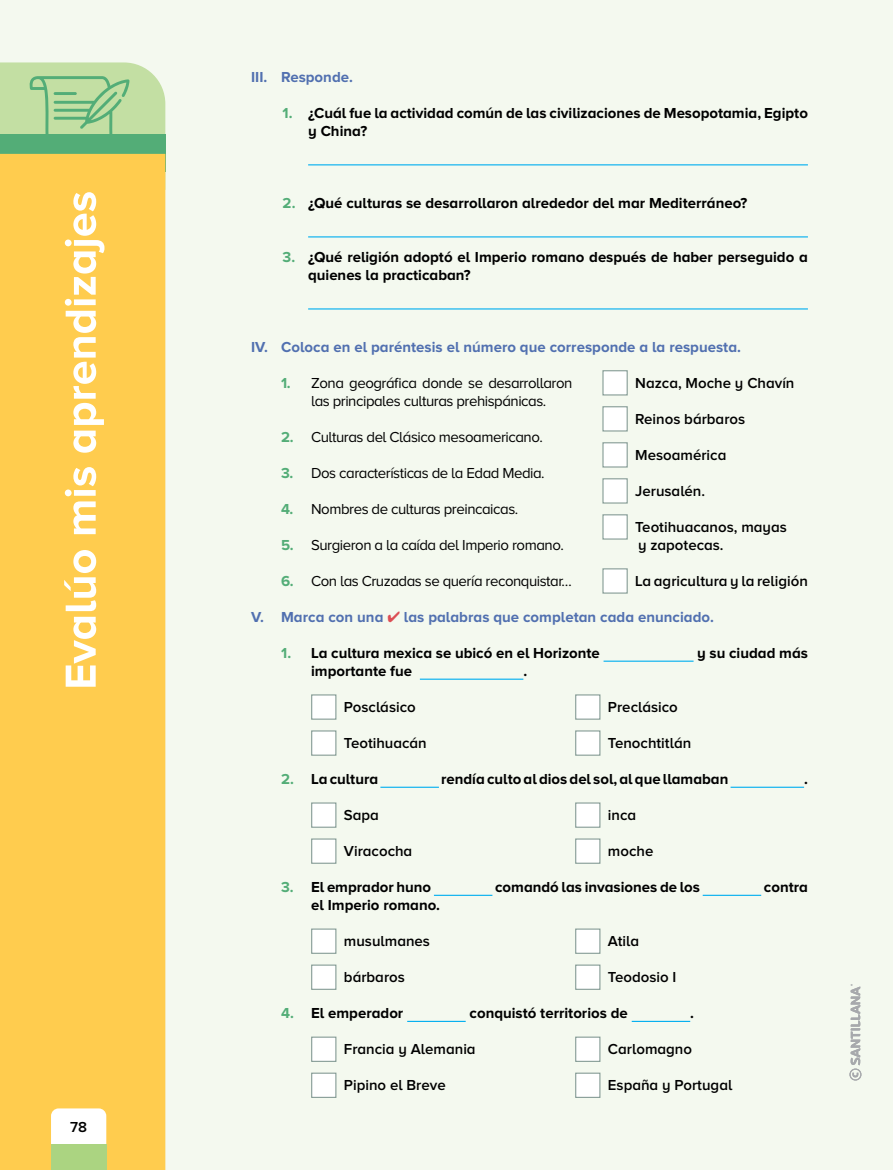
<style>
.page{position:relative;width:893px;height:1170px;background:#fff}
.page>*{position:absolute;margin:0;border:0;box-sizing:border-box;transform-origin:0 0}
.t1{font:700 15px/18px "Proxima Nova A";color:#000}
.t2{font:600 15px/18px "Proxima Nova A";color:#000}
.t3{font:15px/18px "Proxima Nova A";letter-spacing:-.03em;color:#000;text-align:center}
.t4{font:700 15px "Proxima Nova A";color:#5170b0}
.s1{color:#53ad77}
.s2{font-weight:700;color:#53ad77}
.s3{color:#dc4e54}
</style>
<div class="page">
<div style="left:0;top:0;width:893px;height:1169px;background:#f4f9ef"></div>
<div style="left:0;top:686px;width:165px;height:483px;background:#ffcc4e"></div>
<svg style="left:0;top:62px;width:165px;height:624px;background:#f1cf63"></svg>
<div style="left:51px;top:1108px;width:55px;height:36px;background:#fff"></div>
<div style="left:51px;top:1144px;width:55px;height:25px;background:#abd481"></div>
<hr style="left:308px;top:164px;width:500px;height:1px;background:#00aeef">
<hr style="left:308px;top:236px;width:500px;height:1px;background:#00aeef">
<hr style="left:308px;top:308px;width:500px;height:1px;background:#00aeef">
<hr style="left:604px;top:660px;width:90px;height:1px;background:#00aeef">
<hr style="left:420px;top:678px;width:103px;height:1px;background:#00aeef">
<hr style="left:380px;top:786px;width:59px;height:1px;background:#00aeef">
<hr style="left:731px;top:786px;width:73px;height:1px;background:#00aeef">
<hr style="left:434px;top:894px;width:58px;height:1px;background:#00aeef">
<hr style="left:703px;top:894px;width:58px;height:1px;background:#00aeef">
<hr style="left:407px;top:1020px;width:59px;height:1px;background:#00aeef">
<hr style="left:632px;top:1020px;width:58px;height:1px;background:#00aeef">
<div style="left:311px;top:694px;width:25px;height:25px;background:#fff;border:1px solid #869c96"></div>
<div style="left:575px;top:694px;width:25px;height:25px;background:#fff;border:1px solid #869c96"></div>
<div style="left:311px;top:730px;width:25px;height:25px;background:#fff;border:1px solid #869c96"></div>
<div style="left:575px;top:730px;width:25px;height:25px;background:#fff;border:1px solid #869c96"></div>
<div style="left:311px;top:802px;width:25px;height:25px;background:#fff;border:1px solid #869c96"></div>
<div style="left:575px;top:802px;width:25px;height:25px;background:#fff;border:1px solid #869c96"></div>
<div style="left:311px;top:838px;width:25px;height:25px;background:#fff;border:1px solid #869c96"></div>
<div style="left:575px;top:838px;width:25px;height:25px;background:#fff;border:1px solid #869c96"></div>
<div style="left:311px;top:928px;width:25px;height:25px;background:#fff;border:1px solid #869c96"></div>
<div style="left:575px;top:928px;width:25px;height:25px;background:#fff;border:1px solid #869c96"></div>
<div style="left:311px;top:964px;width:25px;height:25px;background:#fff;border:1px solid #869c96"></div>
<div style="left:575px;top:964px;width:25px;height:25px;background:#fff;border:1px solid #869c96"></div>
<div style="left:311px;top:1036px;width:25px;height:25px;background:#fff;border:1px solid #869c96"></div>
<div style="left:575px;top:1036px;width:25px;height:25px;background:#fff;border:1px solid #869c96"></div>
<div style="left:311px;top:1072px;width:25px;height:25px;background:#fff;border:1px solid #869c96"></div>
<div style="left:575px;top:1072px;width:25px;height:25px;background:#fff;border:1px solid #869c96"></div>
<div style="left:602px;top:370px;width:26px;height:25px;background:#fff;border:1px solid #869c96"></div>
<div style="left:602px;top:406px;width:26px;height:25px;background:#fff;border:1px solid #869c96"></div>
<div style="left:602px;top:442px;width:26px;height:25px;background:#fff;border:1px solid #869c96"></div>
<div style="left:602px;top:478px;width:26px;height:25px;background:#fff;border:1px solid #869c96"></div>
<div style="left:602px;top:514px;width:26px;height:25px;background:#fff;border:1px solid #869c96"></div>
<div style="left:602px;top:568px;width:26px;height:25px;background:#fff;border:1px solid #869c96"></div>
<svg style="left:849px;top:984px;width:12px;height:96px"></svg>
<p class="t2" style="left:70px;top:1117px;width:18px">78</p>
<p class="t4" style="left:251px;top:68px;width:103px">III. Responde.</p>
<p class="t1" style="left:308px;top:104px;width:501px;text-indent:-26px"><span class="s1">1.</span> ¿Cuál fue la actividad común de las civilizaciones de Mesopotamia, Egipto y China?</p>
<p class="t1" style="left:283px;top:194px;width:466px"><span class="s1">2.</span> ¿Qué culturas se desarrollaron alrededor del mar Mediterráneo?</p>
<p class="t1" style="left:308px;top:248px;width:501px;text-indent:-26px"><span class="s1">3.</span> ¿Qué religión adoptó el Imperio romano después de haber perseguido a quienes la practicaban?</p>
<p class="t4" style="left:251px;top:338px;width:491px">IV. Coloca en el paréntesis el número que corresponde a la respuesta.</p>
<p class="t3" style="left:281px;top:374px;width:293px"><span class="s2">1.</span> Zona geográfica donde se desarrollaron las principales culturas prehispánicas.</p>
<p class="t3" style="left:281px;top:428px;width:263px"><span class="s2">2.</span> Culturas del Clásico mesoamericano.</p>
<p class="t3" style="left:281px;top:464px;width:265px"><span class="s2">3.</span> Dos características de la Edad Media.</p>
<p class="t3" style="left:281px;top:500px;width:239px"><span class="s2">4.</span> Nombres de culturas preincaicas.</p>
<p class="t3" style="left:281px;top:536px;width:284px"><span class="s2">5.</span> Surgieron a la caída del Imperio romano.</p>
<p class="t3" style="left:281px;top:572px;width:292px"><span class="s2">6.</span> Con las Cruzadas se quería reconquistar…</p>
<p class="t2" style="left:635px;top:374px;width:161px">Nazca, Moche y Chavín</p>
<p class="t2" style="left:635px;top:410px;width:111px">Reinos bárbaros</p>
<p class="t2" style="left:635px;top:446px;width:93px">Mesoamérica</p>
<p class="t2" style="left:635px;top:482px;width:71px">Jerusalén.</p>
<p class="t2" style="left:635px;top:518px;width:153px">Teotihuacanos, mayas y zapotecas.</p>
<p class="t2" style="left:635px;top:572px;width:174px">La agricultura y la religión</p>
<p class="t4" style="left:251px;top:608px;width:464px">V. Marca con una <span class="s3">✔</span> las palabras que completan cada enunciado.</p>
<p class="t1" style="left:281px;top:644px;width:320px"><span class="s1">1.</span> La cultura mexica se ubicó en el Horizonte</p>
<p class="t1" style="left:697px;top:644px;width:112px">y su ciudad más</p>
<p class="t1" style="left:311px;top:662px;width:103px">importante fue</p>
<p class="t1" style="left:523px;top:662px;width:5px">.</p>
<p class="t2" style="left:344px;top:698px;width:73px">Posclásico</p>
<p class="t2" style="left:608px;top:698px;width:71px">Preclásico</p>
<p class="t2" style="left:344px;top:734px;width:84px">Teotihuacán</p>
<p class="t2" style="left:608px;top:734px;width:85px">Tenochtitlán</p>
<p class="t1" style="left:281px;top:770px;width:99px"><span class="s1">2.</span> La cultura</p>
<p class="t1" style="left:441px;top:770px;width:289px">rendía culto al dios del sol, al que llamaban</p>
<p class="t1" style="left:804px;top:770px;width:5px">.</p>
<p class="t2" style="left:344px;top:806px;width:37px">Sapa</p>
<p class="t2" style="left:608px;top:806px;width:30px">inca</p>
<p class="t2" style="left:344px;top:842px;width:70px">Viracocha</p>
<p class="t2" style="left:608px;top:842px;width:47px">moche</p>
<p class="t1" style="left:281px;top:878px;width:152px"><span class="s1">3.</span> El emprador huno</p>
<p class="t1" style="left:495px;top:878px;width:206px">comandó las invasiones de los</p>
<p class="t1" style="left:764px;top:878px;width:46px">contra</p>
<p class="t1" style="left:311px;top:896px;width:131px">el Imperio romano.</p>
<p class="t2" style="left:344px;top:932px;width:88px">musulmanes</p>
<p class="t2" style="left:608px;top:932px;width:33px">Atila</p>
<p class="t2" style="left:344px;top:968px;width:62px">bárbaros</p>
<p class="t2" style="left:608px;top:968px;width:70px">Teodosio I</p>
<p class="t1" style="left:281px;top:1004px;width:124px"><span class="s1">4.</span> El emperador</p>
<p class="t1" style="left:470px;top:1004px;width:160px">conquistó territorios de</p>
<p class="t1" style="left:690px;top:1004px;width:5px">.</p>
<p class="t2" style="left:344px;top:1040px;width:133px">Francia y Alemania</p>
<p class="t2" style="left:608px;top:1040px;width:86px">Carlomagno</p>
<p class="t2" style="left:344px;top:1076px;width:103px">Pipino el Breve</p>
<p class="t2" style="left:608px;top:1076px;width:126px">España y Portugal</p>
</div>
